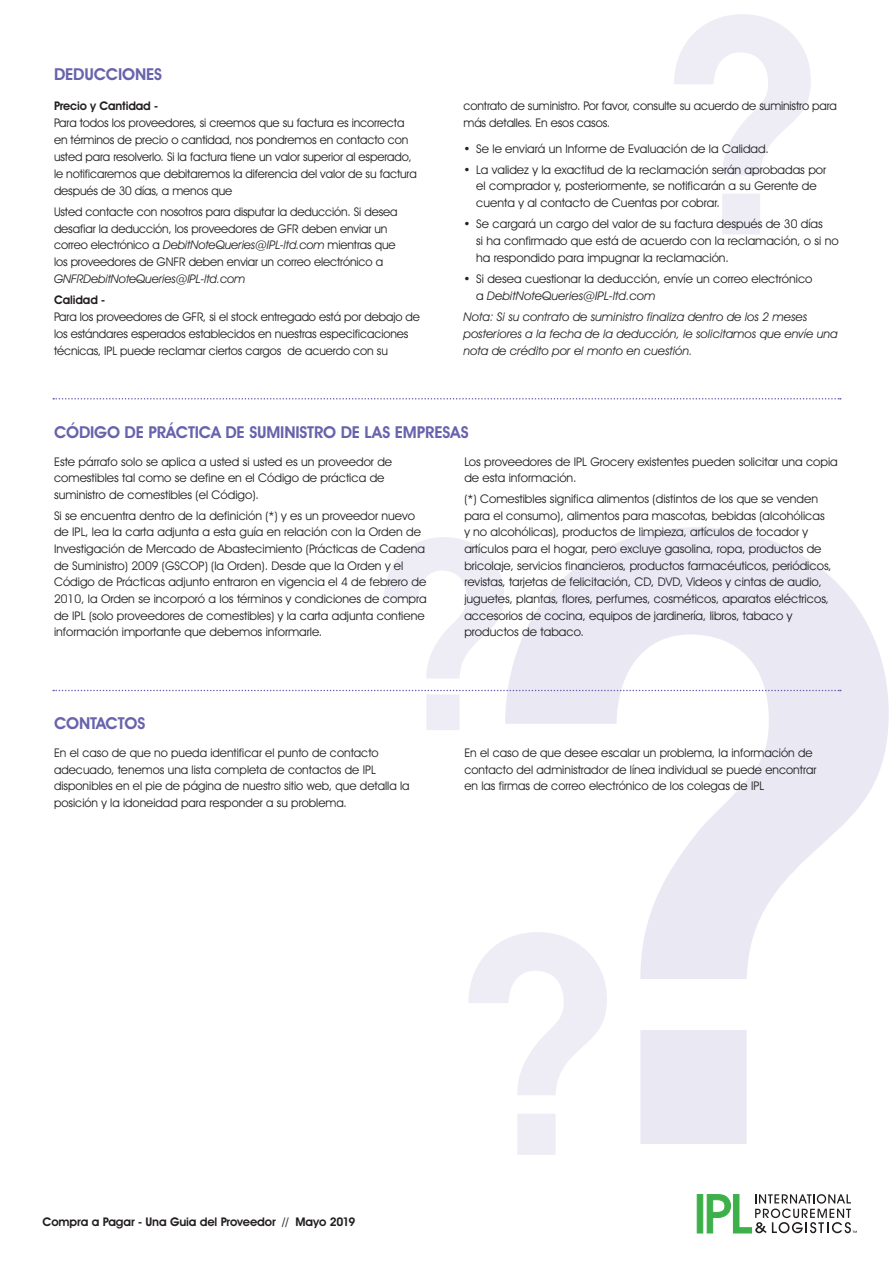
<style>
.page{position:relative;width:893px;height:1263px;background:#fff}
.page>*{position:absolute;margin:0;border:0;box-sizing:border-box;transform-origin:0 0}
.t1{font:600 16.5px "Avant Garde IT Cby BT";letter-spacing:-.01em;color:#6863ac}
.t2{font:12px/16.6px "Avant Garde IT Cby BT";color:#231f20}
.t3{font:italic 12px/16.8px "Avant Garde IT Cby BT";color:#231f20}
.t4{font:600 12px "Avant Garde IT Cby BT";letter-spacing:-.01em;color:#231f20}
.s1{font-style:italic}
</style>
<div class="page">
<svg style="left:634px;top:527px;width:255px;height:617px"></svg>
<svg style="left:674px;top:14px;width:137px;height:220px"></svg>
<svg style="left:468px;top:932px;width:139px;height:223px"></svg>
<svg style="left:53px;top:398px;width:788px;height:1px"></svg>
<div style="left:697px;top:1194px;width:6px;height:39px;background:#3eb049;border:1px solid #3eb049"></div>
<svg style="left:707px;top:1194px;width:150px;height:39px"></svg>
<svg style="left:53px;top:537px;width:788px;height:193px"></svg>
<p class="t1" style="left:54px;top:64px;width:110px">DEDUCCIONES</p>
<p class="t4" style="left:54px;top:99px;width:106px">Precio y Cantidad -</p>
<p class="t2" style="left:54px;top:114px;width:364px">Para todos los proveedores, si creemos que su factura es incorrecta en términos de precio o cantidad, nos pondremos en contacto con usted para resolverlo. Si la factura tiene un valor superior al esperado, le notificaremos que debitaremos la diferencia del valor de su factura después de 30 días, a menos que</p>
<p class="t2" style="left:54px;top:203px;width:345px">Usted contacte con nosotros para disputar la deducción. Si desea desafiar la deducción, los proveedores de GFR deben enviar un correo electrónico a <span class="s1">DebitNoteQueries@IPL-ltd.com</span> mientras que los proveedores de GNFR deben enviar un correo electrónico a <span class="s1">GNFRDebitNoteQueries@IPL-ltd.com</span></p>
<p class="t4" style="left:54px;top:293px;width:53px">Calidad -</p>
<p class="t2" style="left:54px;top:308px;width:368px">Para los proveedores de GFR, si el stock entregado está por debajo de los estándares esperados establecidos en nuestras especificaciones técnicas, IPL puede reclamar ciertos cargos de acuerdo con su</p>
<p class="t2" style="left:463px;top:98px;width:375px">contrato de suministro. Por favor, consulte su acuerdo de suministro para más detalles. En esos casos.</p>
<p class="t2" style="left:463px;top:140px;width:307px">• Se le enviará un Informe de Evaluación de la Calidad.</p>
<p class="t2" style="left:476px;top:161px;width:351px;text-indent:-13px">• La validez y la exactitud de la reclamación serán aprobadas por el comprador y, posteriormente, se notificarán a su Gerente de cuenta y al contacto de Cuentas por cobrar.</p>
<p class="t2" style="left:476px;top:216px;width:364px;text-indent:-13px">• Se cargará un cargo del valor de su factura después de 30 días<br>si ha confirmado que está de acuerdo con la reclamación, o si no ha respondido para impugnar la reclamación.</p>
<p class="t2" style="left:476px;top:270px;width:338px;text-indent:-13px">• Si desea cuestionar la deducción, envíe un correo electrónico a <span class="s1">DebitNoteQueries@IPL-ltd.com</span></p>
<p class="t3" style="left:463px;top:308px;width:376px">Nota: Si su contrato de suministro finaliza dentro de los 2 meses posteriores a la fecha de la deducción, le solicitamos que envíe una nota de crédito por el monto en cuestión.</p>
<p class="t1" style="left:54px;top:422px;width:416px">CÓDIGO DE PRÁCTICA DE SUMINISTRO DE LAS EMPRESAS</p>
<p class="t2" style="left:54px;top:453px;width:340px">Este párrafo solo se aplica a usted si usted es un proveedor de comestibles tal como se define en el Código de práctica de suministro de comestibles (el Código).</p>
<p class="t2" style="left:54px;top:507px;width:374px">Si se encuentra dentro de la definición (*) y es un proveedor nuevo de IPL, lea la carta adjunta a esta guía en relación con la Orden de Investigación de Mercado de Abastecimiento (Prácticas de Cadena de Suministro) 2009 (GSCOP) (la Orden). Desde que la Orden y el Código de Prácticas adjunto entraron en vigencia el 4 de febrero de 2010, la Orden se incorporó a los términos y condiciones de compra de IPL (solo proveedores de comestibles) y la carta adjunta contiene información importante que debemos informarle.</p>
<p class="t2" style="left:464px;top:453px;width:375px">Los proveedores de IPL Grocery existentes pueden solicitar una copia de esta información.</p>
<p class="t2" style="left:464px;top:490px;width:369px">(*) Comestibles significa alimentos (distintos de los que se venden para el consumo), alimentos para mascotas, bebidas (alcohólicas y no alcohólicas), productos de limpieza, artículos de tocador y artículos para el hogar, pero excluye gasolina, ropa, productos de bricolaje, servicios financieros, productos farmacéuticos, periódicos, revistas, tarjetas de felicitación, CD, DVD, Videos y cintas de audio, juguetes, plantas, flores, perfumes, cosméticos, aparatos eléctricos, accesorios de cocina, equipos de jardinería, libros, tabaco y productos de tabaco.</p>
<p class="t1" style="left:54px;top:714px;width:93px">CONTACTOS</p>
<p class="t2" style="left:54px;top:745px;width:357px">En el caso de que no pueda identificar el punto de contacto adecuado, tenemos una lista completa de contactos de IPL disponibles en el pie de página de nuestro sitio web, que detalla la posición y la idoneidad para responder a su problema.</p>
<p class="t2" style="left:464px;top:745px;width:353px">En el caso de que desee escalar un problema, la información de contacto del administrador de línea individual se puede encontrar en las firmas de correo electrónico de los colegas de IPL</p>
<p class="t4" style="left:43px;top:1214px;width:314px">Compra a Pagar - Una Guia del Proveedor // Mayo 2019</p>
</div>
